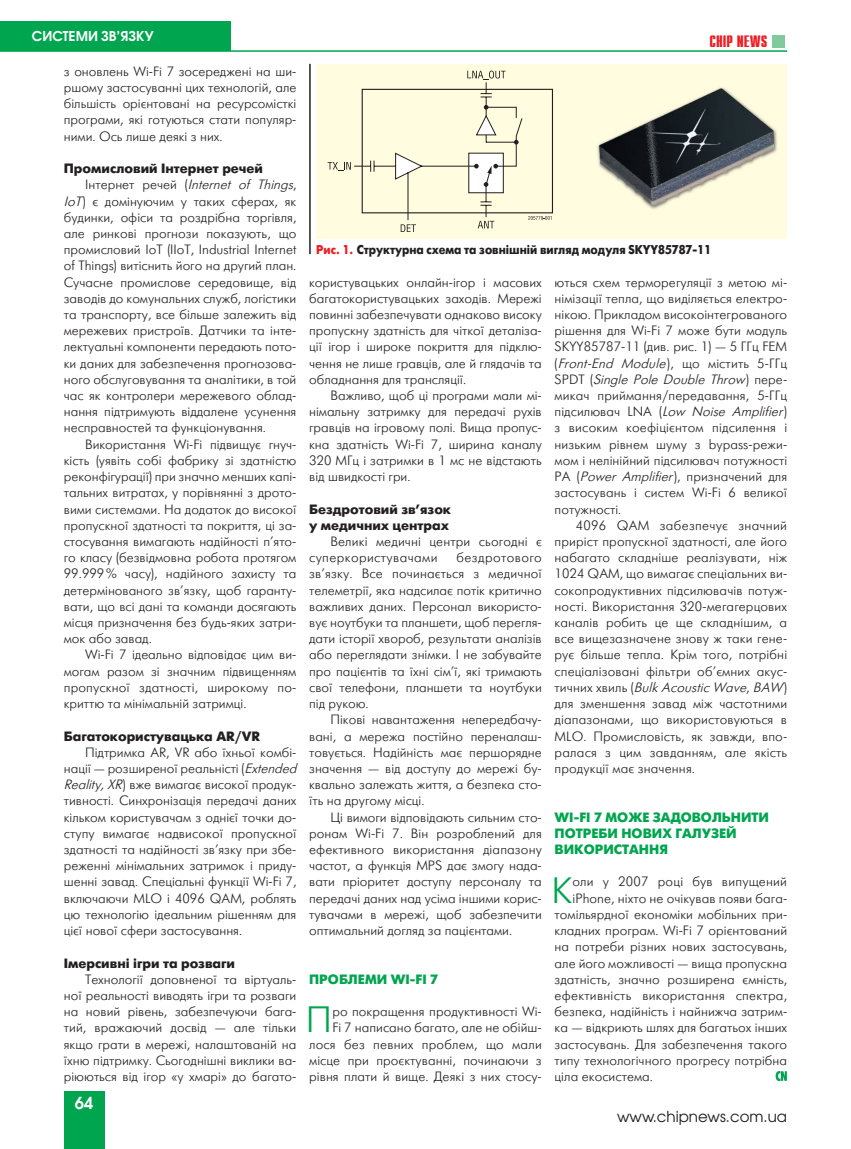
<style>
.page{position:relative;width:851px;height:1149px;background:#fff}
.page>*{position:absolute;margin:0;border:0;box-sizing:border-box;transform-origin:0 0}
.Osnovnoj_Bukviza{font:36.6px "Futuris Light C";color:#00a54f}
.t1{font:700 16.5px "Compact C";color:#ee1d23}
.t2{font:600 16.5px "Avant Garde Gothic C";color:#fff}
.t3{font:15px "Avant Garde Gothic C";color:#231f20}
.Osnovnoj{font:13.5px/16.2px "Futuris Light C";color:#231f20;text-align:justify}
.Osnovnoj_Bukviza-2{font:13.5px/16.2px "Futuris Light C";letter-spacing:.005em;color:#231f20;text-align:justify}
.Razdel_pod{font:700 13.5px/16.2px "Futuris C";color:#231f20}
.Razdel{font:700 13.5px/16.2px "Futuris C";color:#00a54f}
.t4{font:600 13.5px "Avant Garde Gothic C";color:#fff}
.Ris_Textovka{font:700 12.75px "Futuris C";color:#231f20;scale:.9 1}
.s1{font-style:italic}
.s2{color:#ee1d23}
</style>
<div class="page">
<div style="left:0;top:21px;width:231px;height:30px;background:#00a54f"></div>
<div style="left:64px;top:1091px;width:40px;height:57px;background:#00a54f"></div>
<div style="left:772px;top:35px;width:12px;height:12px;background:#80ca9c"></div>
<hr style="left:0;top:50px;width:787px;height:2px;background:#00a54f">
<hr style="left:309px;top:64px;width:1px;height:190px;background:#231f20">
<div style="left:316px;top:64px;width:471px;height:175px;background:#fffce0"></div>
<svg style="left:327px;top:71px;width:224px;height:161px"></svg>
<img style="left:597px;top:87px;width:180px;height:122px">
<svg style="left:775px;top:1071px;width:11px;height:9px"></svg>
<p class="t4" style="left:32px;top:28px;width:123px">СИСТЕМИ ЗВ’ЯЗКУ</p>
<p class="Osnovnoj_Bukviza-2" style="left:64px;top:63px;width:234px">з оновлень Wi-Fi 7 зосереджені на ши&shy;ршому застосуванні цих технологій, але більшість орієнтовані на ресурсомісткі програми, які готуються стати популяр&shy;ними. Ось лише деякі з них.</p>
<p class="Razdel_pod" style="left:64px;top:161px;width:201px">Промисловий Інтернет речей</p>
<p class="Osnovnoj" style="left:64px;top:177px;width:234px;text-indent:21px">І н т е р н е т р е ч е й ( <span class="s1">Internet of Things</span>, <span class="s1">IoT</span>) є домінуючим у таких сферах, як будинки, офіси та роздрібна торгівля, але ринкові прогнози показують, що промисловий IoT (IIoT, Industrial Internet of Things) витіснить його на другий план.<br>Сучасне промислове середовище, від заводів до комунальних служб, логістики та транспорту, все більше залежить від мережевих пристроїв. Датчики та інте&shy;лектуальні компоненти передають пото&shy;ки даних для забезпечення прогнозова&shy;ного обслуговування та аналітики, в той час як контролери мережевого облад&shy;нання підтримують віддалене усунення несправностей та функціонування.</p>
<p class="Osnovnoj" style="left:64px;top:436px;width:234px;text-indent:21px">Використання Wi-Fi підвищує гнуч&shy;кість (уявіть собі фабрику зі здатністю реконфігурації) при значно менших капі&shy;тальних витратах, у порівнянні з дрото&shy;вими системами. На додаток до високої пропускної здатності та покриття, ці за&shy;стосування вимагають надійності п’ято&shy;го класу (безвідмовна робота протягом 99.999% часу), надійного захисту та детермінованого зв’язку, щоб гаранту&shy;вати, що всі дані та команди досягають місця призначення без будь-яких затри&shy;мок або завад.</p>
<p class="Osnovnoj" style="left:64px;top:647px;width:234px;text-indent:21px">Wi-Fi 7 ідеально відповідає цим ви&shy;могам разом зі значним підвищенням пропускної здатності, широкому по&shy;криттю та мінімальній затримці.</p>
<p class="Razdel_pod" style="left:64px;top:728px;width:198px">Багатокористувацька AR/VR</p>
<p class="Osnovnoj" style="left:64px;top:744px;width:238px;text-align:left;text-indent:21px">Підтримка AR, VR або їхньої комбі&shy;нації — розширеної реальністі (<span class="s1">Extended Reality,XR</span>) вже вимагає високої продук&shy;тивності. Синхронізація передачі даних кільком користувачам з однієї точки до&shy;ступу вимагає надвисокої пропускної здатності та надійності зв’язку при збе&shy;реженні мінімальних затримок і приду&shy;шенні завад. Спеціальні функції Wi-Fi 7, включаючи MLO і 4096 QAM, роблять цю технологію ідеальним рішенням для цієї нової сфери застосування.</p>
<p class="Razdel_pod" style="left:64px;top:954px;width:173px">Імерсивні ігри та розваги</p>
<p class="Osnovnoj" style="left:64px;top:971px;width:234px;text-indent:21px">Технології доповненої та віртуаль&shy;ної реальності виводять ігри та розваги на новий рівень, забезпечуючи бага&shy;тий, вражаючий досвід — але тільки якщо грати в мережі, налаштованій на їхню підтримку. Сьогоднішні виклики ва&shy;ріюються від ігор «у хмарі» до багато-</p>
<p class="t2" style="left:75px;top:1092px;width:20px">64</p>
<p class="t1" style="left:709px;top:33px;width:60px">CHIP NEWS</p>
<p class="Ris_Textovka" style="left:316px;top:242px;width:440px"><span class="s2">Рис. 1.</span> Структурна схема та зовнішній вигляд модуля SKYY85787-11</p>
<p class="Osnovnoj" style="left:309px;top:274px;width:234px">користувацьких онлайн-ігор і масових багатокористувацьких заходів. Мережі повинні забезпечувати однаково високу пропускну здатність для чіткої деталіза&shy;ції ігор і широке покриття для підклю&shy;чення не лише гравців, але й глядачів та обладнання для трансляції.</p>
<p class="Osnovnoj" style="left:309px;top:387px;width:234px;text-indent:21px">Важливо, щоб ці програми мали мі&shy;німальну затримку для передачі рухів гравців на ігровому полі. Вища пропус&shy;кна здатність Wi-Fi 7, ширина каналу 320 МГц і затримки в 1 мс не відстають від швидкості гри.</p>
<p class="Razdel_pod" style="left:309px;top:501px;width:143px">Бездротовий зв’язок у медичних центрах</p>
<p class="Osnovnoj" style="left:309px;top:533px;width:234px;text-indent:21px">Великі медичні центри сьогодні є суперкористувачами</p>
<p class="Osnovnoj" style="left:309px;top:549px;width:234px;text-indent:147px">бездротового зв’язку. Все починається з медичної телеметрії, яка надсилає потік критично важливих даних. Персонал використо&shy;вує ноутбуки та планшети, щоб перегля&shy;дати історії хвороб, результати аналізів або переглядати знімки. І не забувайте про пацієнтів та їхні сім’ї, які тримають свої телефони, планшети та ноутбуки під рукою.</p>
<p class="Osnovnoj" style="left:309px;top:711px;width:234px;text-indent:21px">Пікові навантаження непередбачу&shy;вані, а мережа постійно переналаш&shy;товується. Надійність має першорядне значення — від доступу до мережі бу&shy;квально залежать життя, а безпека сто&shy;їть на другому місці.</p>
<p class="Osnovnoj" style="left:309px;top:809px;width:234px;text-indent:21px">Ці вимоги відповідають сильним сто&shy;ронам Wi-Fi 7. Він розроблений для ефективного використання діапазону частот, а функція MPS дає змогу нада&shy;вати пріоритет доступу персоналу та передачі даних над усіма іншими корис&shy;тувачами в мережі, щоб забезпечити оптимальний догляд за пацієнтами.</p>
<p class="Razdel" style="left:309px;top:971px;width:130px">ПРОБЛЕМИ WI-FI 7</p>
<p class="Osnovnoj_Bukviza" style="left:306px;top:1000px;width:28px">П</p>
<p class="Osnovnoj_Bukviza-2" style="left:309px;top:1003px;width:234px;text-align:right">ро покращення продуктивності Wi-<br>Fi 7 написано багато, але не обійш&shy;лося без певних проблем, що мали місце при проєктуванні, починаючи з рівня плати й вище. Деякі з них стосу-</p>
<p class="Osnovnoj_Bukviza-2" style="left:554px;top:274px;width:234px">ються схем терморегуляції з метою мі&shy;німізації тепла, що виділяється електро&shy;нікою. Прикладом високоінтегрованого рішення для Wi-Fi 7 може бути модуль SKYY85787-11 (див. рис. 1) — 5 ГГц FEM (<span class="s1">Front-End Module</span>), що містить 5-ГГц S P D T ( <span class="s1">Single Pole Double Throw</span>) п е р е - микач приймання/передавання, 5-ГГц п і д с и л ю в а ч L N A ( <span class="s1">Low Noise Amplifier</span>) з високим коефіцієнтом підсилення і низьким рівнем шуму з bypass-режи&shy;мом і нелінійний підсилювач потужності PA (<span class="s1">Power Amplifier</span>), призначений для застосувань і систем Wi-Fi 6 великої потужності.</p>
<p class="Osnovnoj" style="left:554px;top:517px;width:234px;text-indent:21px">4096 QAM забезпечує значний приріст пропускної здатності, але його набагато складніше реалізувати, ніж 1024 QAM, що вимагає спеціальних ви&shy;сокопродуктивних підсилювачів потуж&shy;ності. Використання 320-мегагерцових каналів робить це ще складнішим, а все вищезазначене знову ж таки гене&shy;рує більше тепла. Крім того, потрібні спеціалізовані фільтри об’ємних акус&shy;т и ч н и х х в и л ь ( <span class="s1">BulkAcousticWave</span>, <span class="s1">BAW</span>) для зменшення завад між частотними діапазонами, що використовуються в MLO. Промисловість, як завжди, впо&shy;ралася з цим завданням, але якість продукції має значення.</p>
<p class="Razdel" style="left:554px;top:809px;width:216px">WI-FI 7 МОЖЕ ЗАДОВОЛЬНИТИ<br>ПОТРЕБИ НОВИХ ГАЛУЗЕЙ<br>ВИКОРИСТАННЯ</p>
<p class="Osnovnoj_Bukviza" style="left:551px;top:871px;width:22px">К</p>
<p class="Osnovnoj_Bukviza-2" style="left:572px;top:873px;width:216px">оли у 2007 році був випущений</p>
<p class="Osnovnoj_Bukviza-2" style="left:572px;top:890px;width:216px">iPhone, ніхто не очікував появи бага-</p>
<p class="Osnovnoj_Bukviza-2" style="left:554px;top:906px;width:234px">томільярдної економіки мобільних при-</p>
<p class="Osnovnoj_Bukviza-2" style="left:554px;top:922px;width:234px">кладних програм. Wi-Fi 7 орієнтований</p>
<p class="Osnovnoj_Bukviza-2" style="left:554px;top:938px;width:234px">на потреби різних нових застосувань,</p>
<p class="Osnovnoj_Bukviza-2" style="left:554px;top:954px;width:234px">але його можливості — вища пропускна</p>
<p class="Osnovnoj_Bukviza-2" style="left:554px;top:971px;width:234px">здатність, значно розширена ємність,</p>
<p class="Osnovnoj_Bukviza-2" style="left:554px;top:987px;width:234px">ефективність використання спектра,</p>
<p class="Osnovnoj_Bukviza-2" style="left:554px;top:1003px;width:234px">безпека, надійність і найнижча затрим-</p>
<p class="Osnovnoj_Bukviza-2" style="left:554px;top:1019px;width:234px">ка — відкриють шлях для багатьох інших</p>
<p class="Osnovnoj_Bukviza-2" style="left:554px;top:1035px;width:234px">застосувань. Для забезпечення такого</p>
<p class="Osnovnoj_Bukviza-2" style="left:554px;top:1052px;width:234px">типу технологічного прогресу потрібна</p>
<p class="Osnovnoj_Bukviza-2" style="left:554px;top:1068px;width:100px">ціла екосистема.</p>
<p class="t3" style="left:617px;top:1106px;width:171px">www.chipnews.com.ua</p>
</div>
